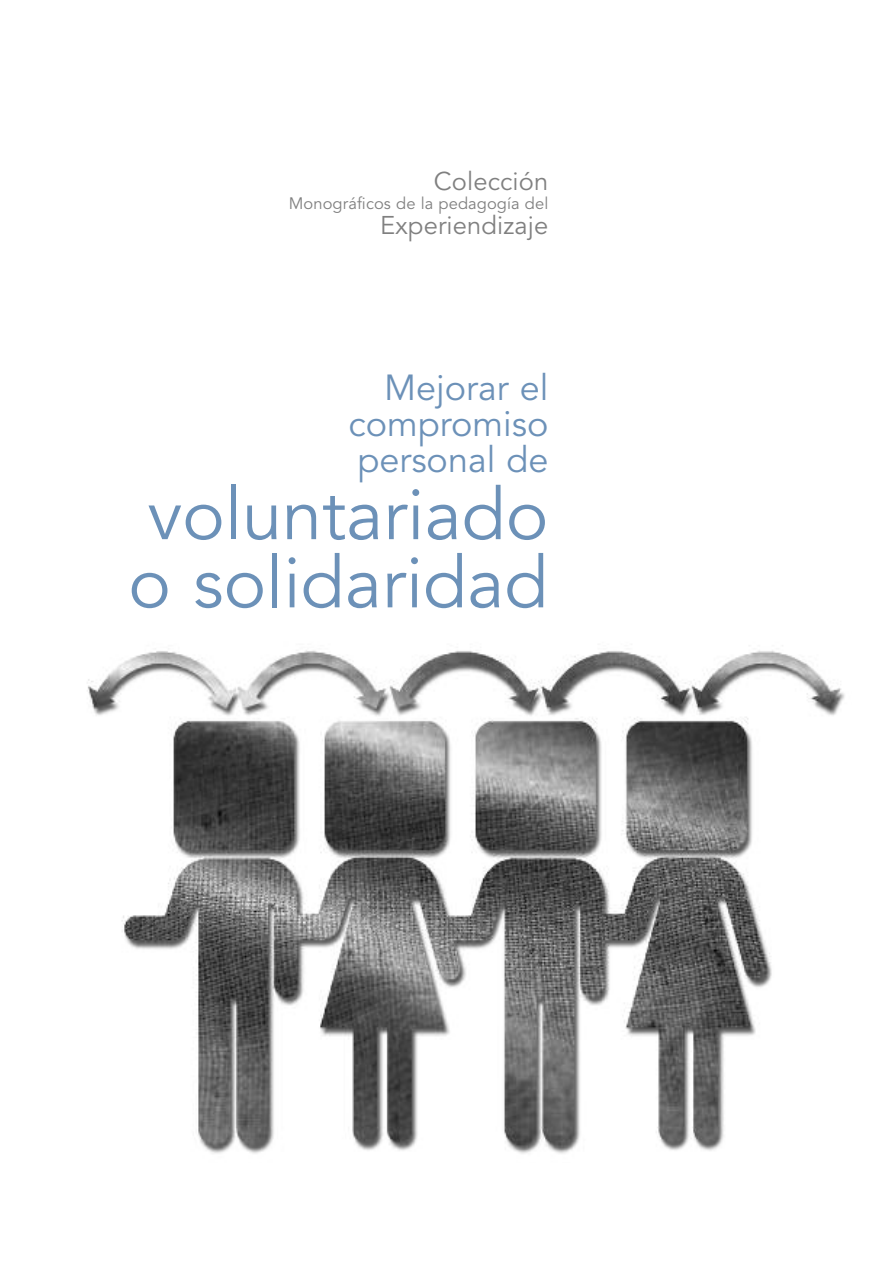
<style>
.page{position:relative;width:893px;height:1263px;background:#fff}
.page>*{position:absolute;margin:0;border:0;box-sizing:border-box;transform-origin:0 0}
.t1{font:72px/68.1px "Avenir";color:#6c91b8}
.t2{font:36px/36px "Avenir";color:#6c91b8;text-align:justify}
.t3{font:25.5px "Avenir";letter-spacing:.005em;color:#808080}
.t4{font:16.5px "Avenir";letter-spacing:.005em;color:#808080}
</style>
<div class="page">
<img style="left:87px;top:650px;width:758px;height:504px">
<p class="t3" style="left:434px;top:171px;width:116px">Colección</p>
<p class="t4" style="left:289px;top:197px;width:261px">Monográficos de la pedagogía del</p>
<p class="t3" style="left:380px;top:215px;width:169px">Experiendizaje</p>
<p class="t2" style="left:348px;top:372px;width:201px;text-indent:36px">Mejorar el compromiso personal de</p>
<h1 class="t1" style="left:128px;top:486px;width:422px">voluntariado o solidaridad</h1>
</div>
